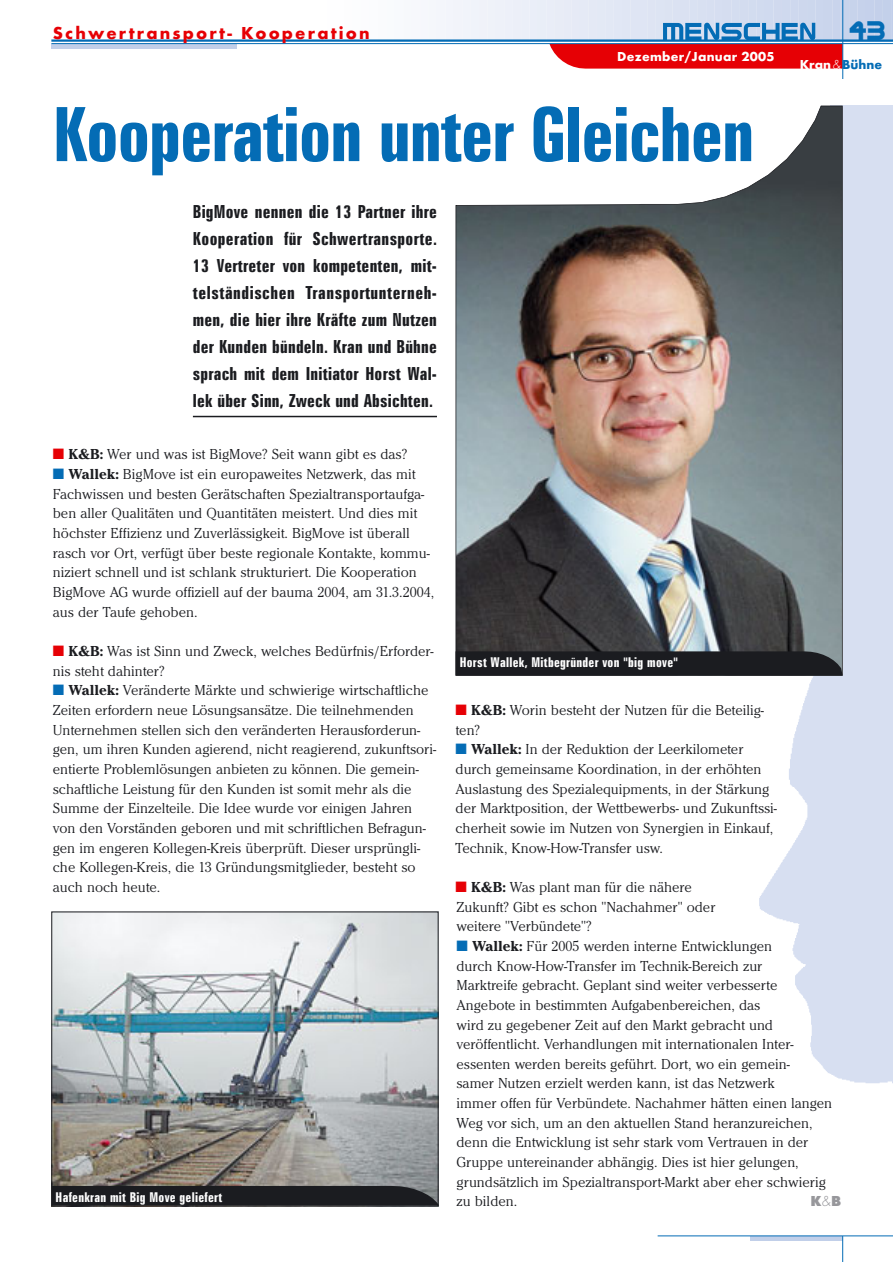
<style>
.page{position:relative;width:893px;height:1262px;background:#fff}
.page>*{position:absolute;margin:0;border:0;box-sizing:border-box;transform-origin:0 0}
.t1{font:700 extra-condensed 75px "Zurich BT";letter-spacing:-.015em;color:#046cb5}
.t2{font:500 28.95px "Steel Wolf";color:#046cb5}
.t3{font:700 extra-condensed 18px/27px "Zurich BT";letter-spacing:.015em;color:#1b1c20;text-align:justify}
.t4{font:800 18px "Function";letter-spacing:.12em;color:#e60005}
.t5{font:300 15px/19.6px "Cheltenham";color:#1b1c20}
.t6{font:800 15px "Function";color:#97979b}
.t7{font:700 extra-condensed 13.5px "Zurich BT";letter-spacing:.02em;color:#fff}
.t8{font:800 13.5px "Function";letter-spacing:.02em;color:#fff}
.t9{font:800 13.5px "Function";color:#046cb5}
.s1{color:#fff}
.s2{font-weight:300;color:#fff}
.s3{color:#e60005}
.s4{font-weight:700}
.s5{color:#046cb5}
.s6{font-weight:300}
</style>
<div class="page">
<hr style="left:372px;top:0;width:3px;height:42px;background:#fbfcfe">
<hr style="left:381px;top:0;width:3px;height:42px;background:#fafbfd">
<hr style="left:389px;top:0;width:3px;height:42px;background:#f9fbfd">
<hr style="left:398px;top:0;width:2px;height:42px;background:#f8fafd">
<hr style="left:406px;top:0;width:3px;height:42px;background:#f7f9fc">
<hr style="left:414px;top:0;width:3px;height:42px;background:#f7f8fc">
<hr style="left:423px;top:0;width:3px;height:42px;background:#f6f7fc">
<hr style="left:431px;top:0;width:3px;height:42px;background:#f5f7fb">
<hr style="left:440px;top:0;width:2px;height:42px;background:#f4f6fb">
<hr style="left:448px;top:0;width:3px;height:42px;background:#f3f5fb">
<hr style="left:456px;top:0;width:3px;height:42px;background:#f2f4fa">
<hr style="left:465px;top:0;width:3px;height:42px;background:#f1f4fa">
<hr style="left:473px;top:0;width:3px;height:42px;background:#f0f3fa">
<hr style="left:482px;top:0;width:2px;height:42px;background:#f0f2f9">
<hr style="left:490px;top:0;width:3px;height:42px;background:#eff2f9">
<hr style="left:499px;top:0;width:2px;height:42px;background:#eef1f9">
<hr style="left:507px;top:0;width:3px;height:42px;background:#edf0f9">
<hr style="left:515px;top:0;width:3px;height:42px;background:#eceff8">
<hr style="left:524px;top:0;width:2px;height:42px;background:#ebeff8">
<hr style="left:532px;top:0;width:3px;height:42px;background:#eaeef8">
<hr style="left:541px;top:0;width:2px;height:42px;background:#e9eef7">
<hr style="left:549px;top:0;width:3px;height:42px;background:#e9edf7">
<hr style="left:557px;top:0;width:3px;height:42px;background:#e8ecf6">
<hr style="left:566px;top:0;width:2px;height:42px;background:#e7ebf6">
<hr style="left:574px;top:0;width:3px;height:42px;background:#e6eaf6">
<hr style="left:583px;top:0;width:2px;height:42px;background:#e5eaf6">
<hr style="left:591px;top:0;width:3px;height:42px;background:#e4e9f5">
<hr style="left:599px;top:0;width:3px;height:42px;background:#e3e9f5">
<hr style="left:608px;top:0;width:2px;height:42px;background:#e2e8f5">
<hr style="left:616px;top:0;width:3px;height:42px;background:#e1e7f5">
<hr style="left:625px;top:0;width:2px;height:42px;background:#e0e6f4">
<hr style="left:633px;top:0;width:3px;height:42px;background:#dfe5f4">
<hr style="left:641px;top:0;width:3px;height:42px;background:#dfe5f4">
<hr style="left:650px;top:0;width:2px;height:42px;background:#dee4f3">
<hr style="left:658px;top:0;width:3px;height:42px;background:#dde4f3">
<hr style="left:667px;top:0;width:2px;height:42px;background:#dce3f2">
<hr style="left:675px;top:0;width:3px;height:42px;background:#dbe2f2">
<hr style="left:683px;top:0;width:3px;height:42px;background:#dae1f2">
<hr style="left:692px;top:0;width:3px;height:42px;background:#d9e1f2">
<hr style="left:700px;top:0;width:3px;height:42px;background:#d8e0f1">
<hr style="left:709px;top:0;width:2px;height:42px;background:#d7dff1">
<hr style="left:717px;top:0;width:3px;height:42px;background:#d6def1">
<hr style="left:725px;top:0;width:3px;height:42px;background:#d5ddf0">
<hr style="left:734px;top:0;width:3px;height:42px;background:#d4ddf0">
<hr style="left:742px;top:0;width:3px;height:42px;background:#d3dcef">
<hr style="left:751px;top:0;width:2px;height:42px;background:#d2dcef">
<hr style="left:759px;top:0;width:3px;height:42px;background:#d1dbef">
<hr style="left:767px;top:0;width:3px;height:42px;background:#d0daef">
<hr style="left:776px;top:0;width:3px;height:42px;background:#d0d9ee">
<hr style="left:784px;top:0;width:3px;height:42px;background:#cfd9ee">
<hr style="left:793px;top:0;width:2px;height:42px;background:#ced8ee">
<hr style="left:801px;top:0;width:3px;height:42px;background:#cdd7ed">
<hr style="left:810px;top:0;width:2px;height:42px;background:#ccd7ed">
<hr style="left:818px;top:0;width:3px;height:42px;background:#cbd6ed">
<hr style="left:826px;top:0;width:3px;height:42px;background:#cad5ec">
<hr style="left:835px;top:0;width:2px;height:42px;background:#c9d4ec">
<hr style="left:843px;top:0;width:3px;height:42px;background:#c8d4ec">
<hr style="left:852px;top:0;width:2px;height:42px;background:#c7d3eb">
<hr style="left:860px;top:0;width:3px;height:42px;background:#c6d2eb">
<hr style="left:868px;top:0;width:3px;height:42px;background:#c5d1eb">
<hr style="left:877px;top:0;width:2px;height:42px;background:#c4d0ea">
<hr style="left:885px;top:0;width:3px;height:42px;background:#c3d0ea">
<hr style="left:892px;top:0;width:1px;height:42px;background:#c2cfea">
<svg style="left:51px;top:44px;width:185px;height:4px"></svg>
<hr style="left:51px;top:39px;width:841px;height:3px;background:#046cb5">
<hr style="left:51px;top:43px;width:841px;height:1px;background:#046cb5">
<hr style="left:842px;top:0;width:1px;height:79px;background:#046cb5">
<svg style="left:750px;top:1236px;width:92px;height:4px"></svg>
<hr style="left:657px;top:1235px;width:235px;height:1px;background:#046cb5">
<svg style="left:842px;top:1236px;width:1px;height:25px"></svg>
<svg style="left:549px;top:23px;width:293px;height:46px;background:#bb596d"></svg>
<div style="left:830px;top:106px;width:62px;height:577px;background:#d7dff1"></div>
<hr style="left:193px;top:416px;width:244px;height:1px;background:#1b1c20">
<img style="left:53px;top:913px;width:383px;height:272px">
<img style="left:701px;top:675px;width:191px;height:409px">
<img style="left:455px;top:106px;width:387px;height:545px">
<div style="left:455px;top:651px;width:387px;height:24px;background:#1b1c20"></div>
<svg style="left:51px;top:1185px;width:388px;height:20px;background:#232427"></svg>
<p class="t4" style="left:53px;top:26px;width:318px">Schwertransport- Kooperation</p>
<h2 class="t2" style="left:849px;top:13px;width:38px">43</h2>
<p class="t8" style="left:617px;top:51px;width:159px">Dezember/Januar 2005</p>
<h1 class="t1" style="left:53px;top:107px;width:702px">Kooperation unter Gleichen</h1>
<p class="t3" style="left:193px;top:200px;width:245px">BigMove nennen die 13 Partner ihre Kooperation für Schwertransporte.<br>13 Vertreter von kompetenten, mit&shy;telständischen Transportunterneh&shy;men, die hier ihre Kräfte zum Nutzen der Kunden bündeln. Kran und Bühne sprach mit dem Initiator Horst Wal&shy;lek über Sinn, Zweck und Absichten.</p>
<p class="t9" style="left:799px;top:59px;width:84px"><span class="s1">Kran</span><span class="s2">&amp;</span>Bühne</p>
<p class="t5" style="left:53px;top:446px;width:356px"><span class="s3">■</span> <span class="s4">K&amp;B:</span> Wer und was ist BigMove? Seit wann gibt es das?</p>
<p class="t5" style="left:53px;top:465px;width:383px"><span class="s5">■</span> <span class="s4">Wallek:</span> BigMove ist ein europaweites Netzwerk, das mit Fachwissen und besten Gerätschaften Spezialtransportaufga&shy;ben aller Qualitäten und Quantitäten meistert. Und dies mit höchster Effizienz und Zuverlässigkeit. BigMove ist überall rasch vor Ort, verfügt über beste regionale Kontakte, kommu&shy;niziert schnell und ist schlank strukturiert. Die Kooperation BigMove AG wurde offiziell auf der bauma 2004, am 31.3.2004, aus der Taufe gehoben.</p>
<p class="t5" style="left:53px;top:642px;width:382px"><span class="s3">■</span> <span class="s4">K&amp;B:</span> Was ist Sinn und Zweck, welches Bedürfnis/Erforder&shy;nis steht dahinter?</p>
<p class="t5" style="left:53px;top:681px;width:385px"><span class="s5">■</span> <span class="s4">Wallek:</span> Veränderte Märkte und schwierige wirtschaftliche Zeiten erfordern neue Lösungsansätze. Die teilnehmenden Unternehmen stellen sich den veränderten Herausforderun&shy;gen, um ihren Kunden agierend, nicht reagierend, zukunftsori&shy;entierte Problemlösungen anbieten zu können. Die gemein&shy;schaftliche Leistung für den Kunden ist somit mehr als die Summe der Einzelteile. Die Idee wurde vor einigen Jahren von den Vorständen geboren und mit schriftlichen Befragun&shy;gen im engeren Kollegen-Kreis überprüft. Dieser ursprüngli&shy;che Kollegen-Kreis, die 13 Gründungsmitglieder, besteht so auch noch heute.</p>
<p class="t7" style="left:56px;top:1191px;width:168px">Hafenkran mit Big Move geliefert</p>
<p class="t7" style="left:460px;top:657px;width:220px">Horst Wallek, Mitbegründer von "big move"</p>
<p class="t5" style="left:455px;top:701px;width:310px"><span class="s3">■</span> <span class="s4">K&amp;B:</span> Worin besteht der Nutzen für die Beteilig&shy;ten?</p>
<p class="t5" style="left:455px;top:740px;width:323px"><span class="s5">■</span> <span class="s4">Wallek:</span> In der Reduktion der Leerkilometer durch gemeinsame Koordination, in der erhöhten Auslastung des Spezialequipments, in der Stärkung der Marktposition, der Wettbewerbs- und Zukunftssi&shy;cherheit sowie im Nutzen von Synergien in Einkauf, Technik, Know-How-Transfer usw.</p>
<p class="t5" style="left:455px;top:878px;width:261px"><span class="s3">■</span> <span class="s4">K&amp;B:</span> Was plant man für die nähere<br>Zukunft? Gibt es schon "Nachahmer" oder weitere "Verbündete"?</p>
<p class="t5" style="left:456px;top:937px;width:377px"><span class="s5">■</span> <span class="s4">Wallek:</span> Für 2005 werden interne Entwicklungen<br>durch Know-How-Transfer im Technik-Bereich zur<br>Marktreife gebracht. Geplant sind weiter verbesserte Angebote in bestimmten Aufgabenbereichen, das<br>wird zu gegebener Zeit auf den Markt gebracht und veröffentlicht. Verhandlungen mit internationalen Inter&shy;essenten werden bereits geführt. Dort, wo ein gemein-<br>samer Nutzen erzielt werden kann, ist das Netzwerk<br>immer offen für Verbündete. Nachahmer hätten einen langen Weg vor sich, um an den aktuellen Stand heranzureichen, denn die Entwicklung ist sehr stark vom Vertrauen in der Gruppe untereinander abhängig. Dies ist hier gelungen, grundsätzlich im Spezialtransport-Markt aber eher schwierig zu bilden.</p>
<p class="t6" style="left:810px;top:1195px;width:32px">K<span class="s6">&amp;</span>B</p>
</div>
